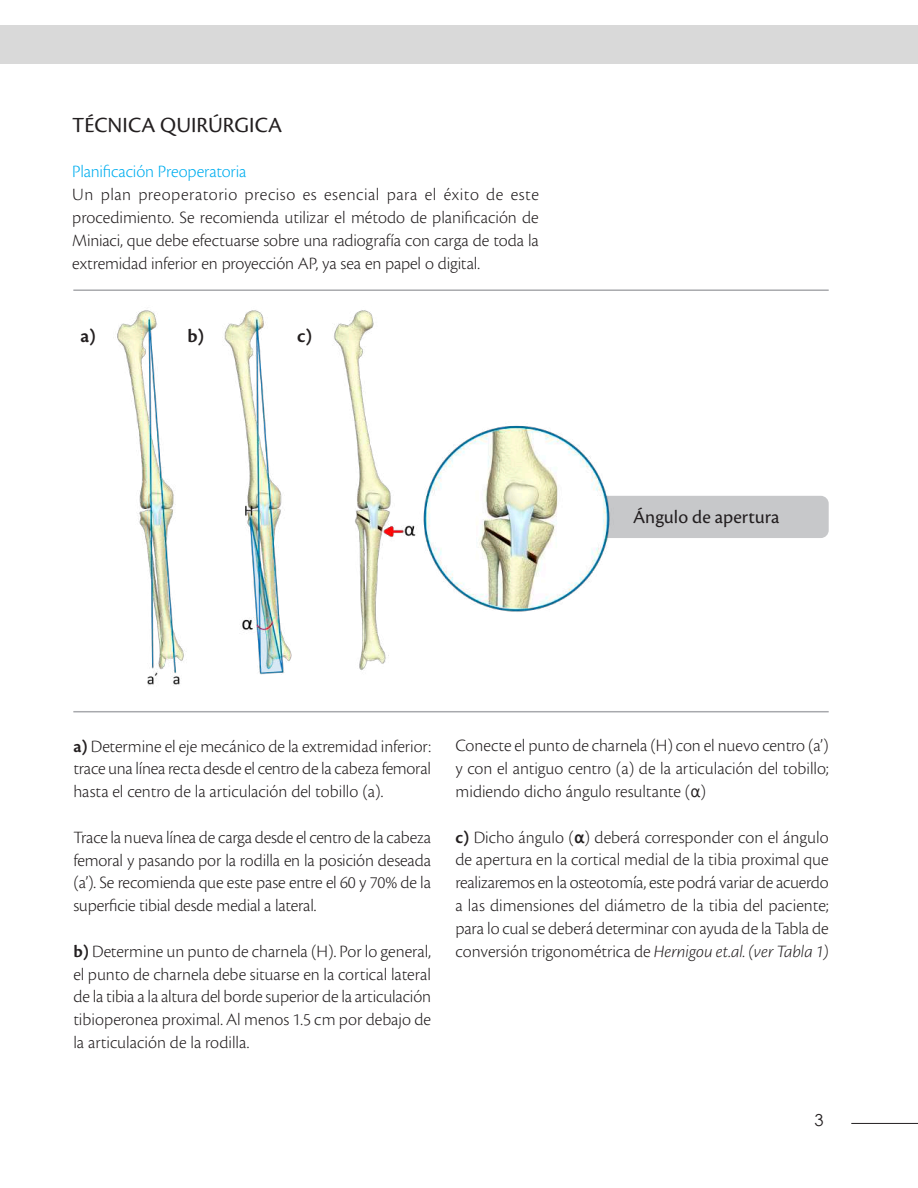
<style>
.page{position:relative;width:918px;height:1188px;background:#fff}
.page>*{position:absolute;margin:0;border:0;box-sizing:border-box;transform-origin:0 0}
.t1{font:22.5px "Cronos Pro";color:#231f20}
.t2{font:19.5px "Cronos Pro";color:#231f20}
.t3{font:600 19.5px "Cronos Pro";color:#231f20}
.t4{font:300 18px/22.8px "Cronos Pro";letter-spacing:-.005em;color:#231f20;text-align:justify}
.t5{font:300 18px "Cronos Pro";letter-spacing:-.01em;color:#00aeef}
.t6{font:16.5px "Century Gothic";color:#231f20}
.s1{font-weight:600}
.s2{font-family:"Corbel";font-weight:400}
.s3{font-family:"Corbel";font-weight:700}
.s4{font-style:italic}
</style>
<div class="page">
<div style="left:0;top:25px;width:918px;height:39px;background:#d9d9d9"></div>
<hr style="left:851px;top:1123px;width:67px;height:1px;background:#231f20">
<div style="left:585px;top:496px;width:244px;height:42px;background:#c7c8ca;border-radius:8px"></div>
<img style="left:117px;top:310px;width:507px;height:376px">
<hr style="left:73px;top:711px;width:756px;height:1px;background:#a8a9ad">
<hr style="left:73px;top:289px;width:756px;height:2px;background:#a8a9ad">
<p class="t1" style="left:72px;top:112px;width:211px">TÉCNICA QUIRÚRGICA</p>
<p class="t5" style="left:72px;top:162px;width:176px">Planificación Preoperatoria</p>
<p class="t4" style="left:72px;top:183px;width:468px">Un plan preoperatorio preciso es esencial para el éxito de este procedimiento. Se recomienda utilizar el método de planificación de Miniaci, que debe efectuarse sobre una radiografía con carga de toda la extremidad inferior en proyección AP, ya sea en papel o digital.</p>
<p class="t3" style="left:80px;top:324px;width:17px">a)</p>
<p class="t3" style="left:188px;top:324px;width:18px">b)</p>
<p class="t3" style="left:297px;top:324px;width:17px">c)</p>
<p class="t2" style="left:633px;top:506px;width:148px">Ángulo de apertura</p>
<p class="t4" style="left:73px;top:734px;width:359px"><span class="s1">a)</span> Determine el eje mecánico de la extremidad inferior: trace una línea recta desde el centro de la cabeza femoral hasta el centro de la articulación del tobillo (a).</p>
<p class="t4" style="left:73px;top:826px;width:359px">Trace la nueva línea de carga desde el centro de la cabeza femoral y pasando por la rodilla en la posición deseada (a’). Se recomienda que este pase entre el 60 y 70% de la superficie tibial desde medial a lateral.</p>
<p class="t4" style="left:73px;top:940px;width:359px"><span class="s1">b)</span> Determine un punto de charnela (H). Por lo general, el punto de charnela debe situarse en la cortical lateral de la tibia a la altura del borde superior de la articulación tibioperonea proximal. Al menos 1.5 cm por debajo de la articulación de la rodilla.</p>
<p class="t4" style="left:455px;top:734px;width:375px">Conecte el punto de charnela (H) con el nuevo centro (a’) y con el antiguo centro (a) de la articulación del tobillo; midiendo dicho ángulo resultante (<span class="s2">α</span>)</p>
<p class="t4" style="left:455px;top:826px;width:375px"><span class="s1">c)</span> Dicho ángulo (<span class="s3">α</span>) deberá corresponder con el ángulo de apertura en la cortical medial de la tibia proximal que realizaremos en la osteotomía, este podrá variar de acuerdo a las dimensiones del diámetro de la tibia del paciente; para lo cual se deberá determinar con ayuda de la Tabla de conversión trigonométrica de <span class="s4">Hernigou et.al. (ver Tabla 1)</span></p>
<p class="t6" style="left:815px;top:1109px;width:11px">3</p>
</div>
